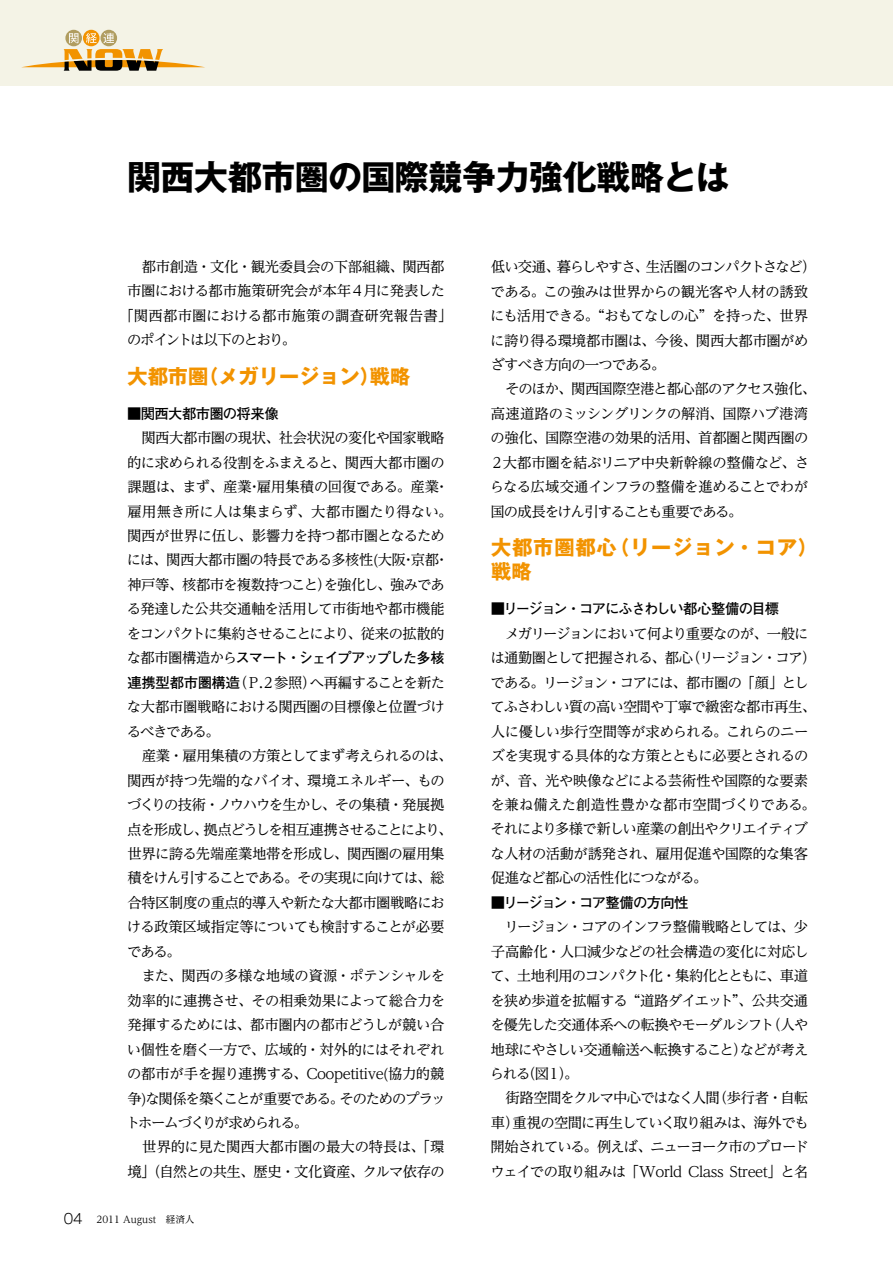
<style>
.page{position:relative;width:893px;height:1263px;background:#fff}
.page>*{position:absolute;margin:0;border:0;box-sizing:border-box;transform-origin:0 0}
.t1{font:700 34.05px "Gothic MB101 Pro";letter-spacing:-.015em;color:#000}
.t2{font:700 20.25px/24.5px "Gothic MB101 Pro";letter-spacing:.045em;color:#f29300}
.t3{font:700 20.25px "Gothic MB101 Pro";color:#f29300}
.t4{font:14.4px/24.5px "UD Reimin Pro";letter-spacing:-.045em;color:#000}
.t5{font:700 14.4px "Futo Go B101 Pro";letter-spacing:-.095em;color:#000}
.t6{font:700 14.4px "Futo Go B101 Pro";letter-spacing:-.055em;color:#000}
.t7{font:700 14.4px "Futo Go B101 Pro";letter-spacing:-.04em;color:#000}
.t8{font:9.6px "UD Reimin Pro";color:#000}
.s1{font-family:"UD Reimin Pro";font-weight:400}
.s2{font-family:"Futo Go B101 Pro";font-weight:700}
.s3{font-family:"Gothic MB101 Pro";font-weight:300;font-size:13.8px}
</style>
<div class="page">
<div style="left:0;top:0;width:893px;height:85px;background:#f4f3e6"></div>
<svg style="left:65px;top:30px;width:17px;height:16px"></svg>
<div style="left:83px;top:30px;width:17px;height:16px;background:#f29300;border-radius:50%"></div>
<svg style="left:86px;top:33px;width:11px;height:10px"></svg>
<div style="left:101px;top:30px;width:16px;height:16px;background:#b09d60;border-radius:50%"></div>
<svg style="left:103px;top:33px;width:11px;height:10px"></svg>
<svg style="left:69px;top:33px;width:9px;height:10px"></svg>
<svg style="left:21px;top:49px;width:184px;height:22px"></svg>
<h1 class="t1" style="left:127px;top:149px;width:604px">関西大都市圏の国際競争力強化戦略とは</h1>
<p class="t4" style="left:127px;top:254px;width:320px;text-align:justify">　都市創造・文化・観光委員会の下部組織、関西都市圏における都市施策研究会が本年４月に発表した｢関西都市圏における都市施策の調査研究報告書｣のポイントは以下のとおり。</p>
<h2 class="t3" style="left:128px;top:359px;width:284px">大都市圏（メガリージョン）戦略</h2>
<p class="t7" style="left:127px;top:402px;width:153px">■関西大都市圏の将来像</p>
<p class="t4" style="left:127px;top:425px;width:327px">　関西大都市圏の現状、社会状況の変化や国家戦略的に求められる役割をふまえると、関西大都市圏の課題は、まず、産業･雇用集積の回復である。産業･雇用無き所に人は集まらず、大都市圏たり得ない。関西が世界に伍し、影響力を持つ都市圏となるためには、関西大都市圏の特長である多核性(大阪･京都･神戸等、核都市を複数持つこと）を強化し、強みである発達した公共交通軸を活用して市街地や都市機能をコンパクトに集約させることにより、従来の拡散的</p>
<p class="t5" style="left:127px;top:646px;width:319px"><span class="s1">な都市圏構造から</span>スマート・シェイプアップした多核</p>
<p class="t4" style="left:126px;top:670px;width:328px"><span class="s2">連携型都市圏構造</span>（Ｐ.２参照）へ再編することを新たな大都市圏戦略における関西圏の目標像と位置づけるべきである。<br>　産業・雇用集積の方策としてまず考えられるのは、関西が持つ先端的なバイオ、環境エネルギー、ものづくりの技術・ノウハウを生かし、その集積・発展拠点を形成し、拠点どうしを相互連携させることにより、世界に誇る先端産業地帯を形成し、関西圏の雇用集積をけん引することである。その実現に向けては、総合特区制度の重点的導入や新たな大都市圏戦略における政策区域指定等についても検討することが必要である。<br>　また、関西の多様な地域の資源・ポテンシャルを効率的に連携させ、その相乗効果によって総合力を発揮するためには、都市圏内の都市どうしが競い合い個性を磨く一方で、広域的・対外的にはそれぞれの都市が手を握り連携する、Coopetitive(協力的競争)な関係を築くことが重要である。そのためのプラットホームづくりが求められる。<br>　世界的に見た関西大都市圏の最大の特長は、「環境」（自然との共生、歴史・文化資産、クルマ依存の</p>
<p class="t8" style="left:64px;top:1211px;width:132px"><span class="s3">04</span> 2011 August　経済人</p>
<p class="t4" style="left:490px;top:254px;width:328px">低い交通、暮らしやすさ、生活圏のコンパクトさなど）である。この強みは世界からの観光客や人材の誘致にも活用できる。“おもてなしの心”を持った、世界に誇り得る環境都市圏は、今後、関西大都市圏がめざすべき方向の一つである。<br>　そのほか、関西国際空港と都心部のアクセス強化、高速道路のミッシングリンクの解消、国際ハブ港湾の強化、国際空港の効果的活用、首都圏と関西圏の<br>２大都市圏を結ぶリニア中央新幹線の整備など、さらなる広域交通インフラの整備を進めることでわが国の成長をけん引することも重要である。</p>
<h2 class="t2" style="left:491px;top:532px;width:328px">大都市圏都心（リージョン・コア）戦略</h2>
<p class="t5" style="left:491px;top:597px;width:290px">■リージョン・コアにふさわしい都心整備の目標</p>
<p class="t4" style="left:490px;top:621px;width:327px">　メガリージョンにおいて何より重要なのが、一般には通勤圏として把握される、都心（リージョン・コア）である。リージョン・コアには、都市圏の｢顔」としてふさわしい質の高い空間や丁寧で緻密な都市再生、人に優しい歩行空間等が求められる。これらのニーズを実現する具体的な方策とともに必要とされるのが、音、光や映像などによる芸術性や国際的な要素を兼ね備えた創造性豊かな都市空間づくりである。それにより多様で新しい産業の創出やクリエイティブな人材の活動が誘発され、雇用促進や国際的な集客促進など都心の活性化につながる。</p>
<p class="t6" style="left:491px;top:891px;width:199px">■リージョン・コア整備の方向性</p>
<p class="t4" style="left:490px;top:914px;width:320px">　リージョン・コアのインフラ整備戦略としては、少子高齢化・人口減少などの社会構造の変化に対応して、土地利用のコンパクト化・集約化とともに、車道を狭め歩道を拡幅する“道路ダイエット”、公共交通を優先した交通体系への転換やモーダルシフト（人や地球にやさしい交通輸送へ転換すること）などが考えられる（図１）。<br>　街路空間をクルマ中心ではなく人間（歩行者・自転車）重視の空間に再生していく取り組みは、海外でも開始されている。例えば、ニューヨーク市のブロードウェイでの取り組みは「World Class Street」と名</p>
</div>
